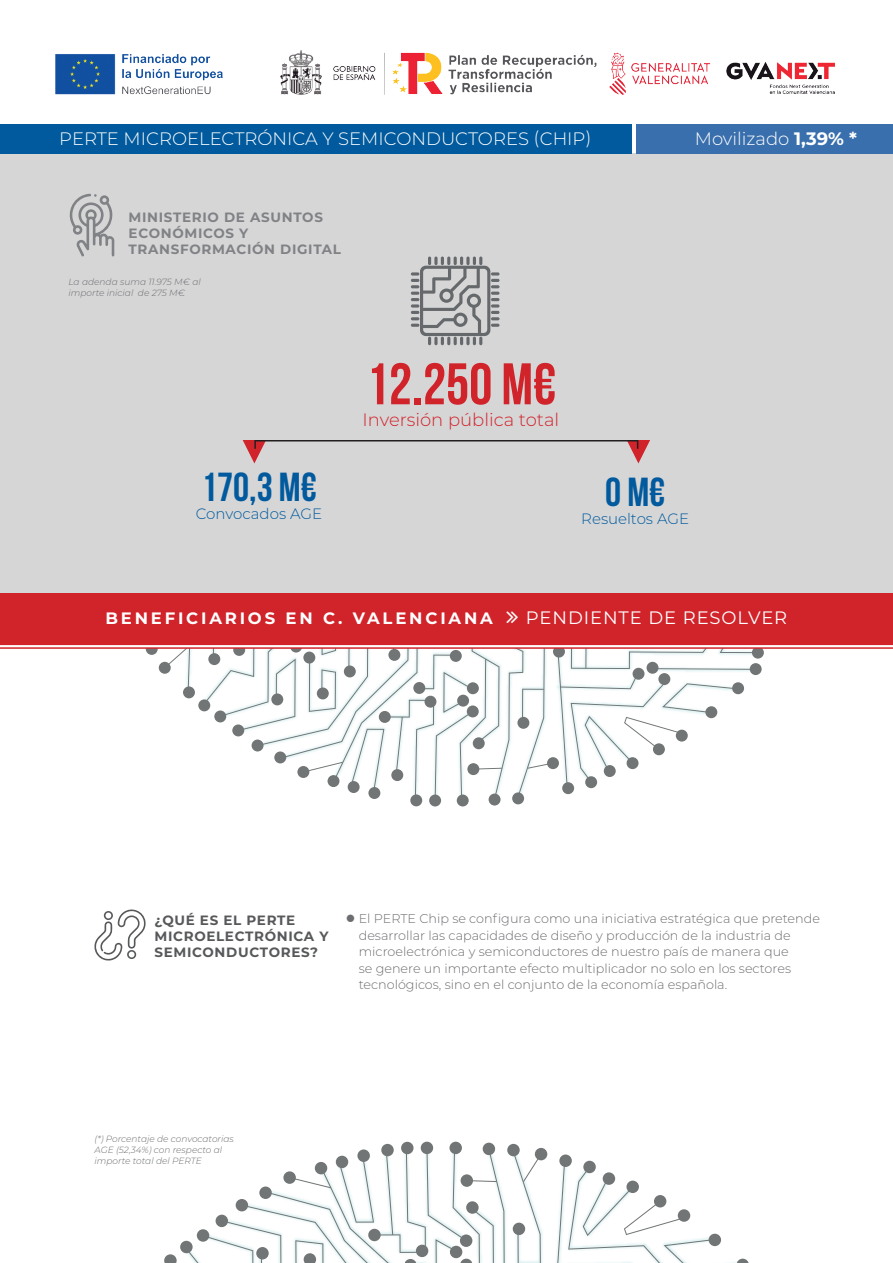
<style>
.page{position:relative;width:893px;height:1263px;background:#fff}
.page>*{position:absolute;margin:0;border:0;box-sizing:border-box;transform-origin:0 0}
.t1{font:700 58.5px "Bebas Neue";color:#d1232a}
.t2{font:700 40.5px "Bebas Neue";color:#015a9d}
.t3{font:300 18px "Montserrat";color:#fff}
.t4{font:300 18px "Montserrat";color:#d1232a}
.t5{font:18px "Montserrat";letter-spacing:.05em;color:#fff}
.t6{font:700 16.5px "Montserrat";letter-spacing:.17em;color:#fff}
.t7{font:300 15px "Montserrat";color:#015a9d}
.t8{font:700 13.5px/16.2px "Montserrat";letter-spacing:.05em;color:#808285}
.t9{font:700 13.5px/16.2px "Montserrat";letter-spacing:.05em;color:#57585a}
.t10{font:300 12.75px/16.5px "Montserrat";color:#6c6d70}
.t11{font:italic 300 9px/10.8px "Montserrat";color:#6c6d70}
.s1{font-weight:700}
</style>
<div class="page">
<img style="left:55px;top:50px;width:780px;height:45px">
<div style="left:429px;top:794px;width:12px;height:12px;background:#717575;border-radius:50%"></div>
<div style="left:410px;top:794px;width:12px;height:12px;background:#717575;border-radius:50%"></div>
<div style="left:457px;top:794px;width:12px;height:12px;background:#717575;border-radius:50%"></div>
<div style="left:512px;top:792px;width:12px;height:12px;background:#717575;border-radius:50%"></div>
<div style="left:489px;top:793px;width:12px;height:12px;background:#717575;border-radius:50%"></div>
<svg style="left:146px;top:649px;width:618px;height:151px"></svg>
<div style="left:180px;top:1241px;width:13px;height:12px;background:#717575;border-radius:50%"></div>
<div style="left:421px;top:1142px;width:12px;height:12px;background:#717575;border-radius:50%"></div>
<div style="left:401px;top:1142px;width:13px;height:12px;background:#717575;border-radius:50%"></div>
<div style="left:449px;top:1142px;width:13px;height:12px;background:#717575;border-radius:50%"></div>
<div style="left:535px;top:1148px;width:12px;height:12px;background:#717575;border-radius:50%"></div>
<svg style="left:559px;top:1154px;width:13px;height:13px"></svg>
<div style="left:381px;top:1144px;width:13px;height:12px;background:#717575;border-radius:50%"></div>
<div style="left:507px;top:1144px;width:13px;height:12px;background:#717575;border-radius:50%"></div>
<div style="left:483px;top:1143px;width:12px;height:12px;background:#717575;border-radius:50%"></div>
<svg style="left:164px;top:1254px;width:13px;height:9px"></svg>
<svg style="left:185px;top:1148px;width:356px;height:115px"></svg>
<svg style="left:556px;top:1161px;width:193px;height:102px"></svg>
<div style="left:0;top:153px;width:893px;height:455px;background:#d6d6d7"></div>
<hr style="left:892px;top:153px;width:1px;height:455px;background:#d5ded1">
<div style="left:0;top:124px;width:631px;height:29px;background:#015a9d"></div>
<div style="left:637px;top:124px;width:256px;height:29px;background:#396fad"></div>
<div style="left:1px;top:593px;width:892px;height:51px;background:#d1232a"></div>
<svg style="left:243px;top:440px;width:22px;height:23px"></svg>
<svg style="left:628px;top:440px;width:22px;height:23px"></svg>
<div style="left:254px;top:440px;width:384px;height:9px;border:2px solid #231f20"></div>
<hr style="left:0;top:647px;width:893px;height:2px;background:#d1232a">
<hr style="left:0;top:644px;width:893px;height:1px;background:#d1232a">
<svg style="left:94px;top:909px;width:52px;height:52px"></svg>
<svg style="left:411px;top:257px;width:88px;height:88px"></svg>
<svg style="left:69px;top:194px;width:45px;height:62px"></svg>
<p class="t3" style="left:59px;top:126px;width:534px">PERTE MICROELECTRÓNICA Y SEMICONDUCTORES (CHIP)</p>
<p class="t3" style="left:695px;top:126px;width:163px">Movilizado <span class="s1">1,39% *</span></p>
<p class="t8" style="left:129px;top:208px;width:214px">MINISTERIO DE ASUNTOS<br>ECONÓMICOS Y<br>TRANSFORMACIÓN DIGITAL</p>
<p class="t11" style="left:68px;top:276px;width:134px">La adenda suma 11.975 M€ al importe inicial de 275 M€</p>
<p class="t2" style="left:201px;top:465px;width:117px">170,3 M€</p>
<p class="t7" style="left:196px;top:504px;width:128px">Convocados AGE</p>
<p class="t1" style="left:366px;top:352px;width:192px">12.250 M€</p>
<p class="t4" style="left:363px;top:407px;width:198px">Inversión pública total</p>
<p class="t2" style="left:605px;top:469px;width:62px">0 M€</p>
<p class="t7" style="left:581px;top:508px;width:109px">Resueltos AGE</p>
<p class="t6" style="left:105px;top:606px;width:389px">BENEFICIARIOS EN C. VALENCIANA</p>
<p class="t5" style="left:526px;top:605px;width:263px">PENDIENTE DE RESOLVER</p>
<p class="t9" style="left:154px;top:911px;width:176px">¿QUÉ ES EL PERTE<br>MICROELECTRÓNICA Y<br>SEMICONDUCTORES?</p>
<p class="t10" style="left:359px;top:910px;width:463px;text-indent:-13px">● El PERTE Chip se configura como una iniciativa estratégica que pretende desarrollar las capacidades de diseño y producción de la industria de microelectrónica y semiconductores de nuestro país de manera que<br>se genere un importante efecto multiplicador no solo en los sectores tecnológicos, sino en el conjunto de la economía española.</p>
<p class="t11" style="left:94px;top:1133px;width:141px">(*) Porcentaje de convocatorias<br>AGE (52,34%) con respecto al importe total del PERTE</p>
</div>
